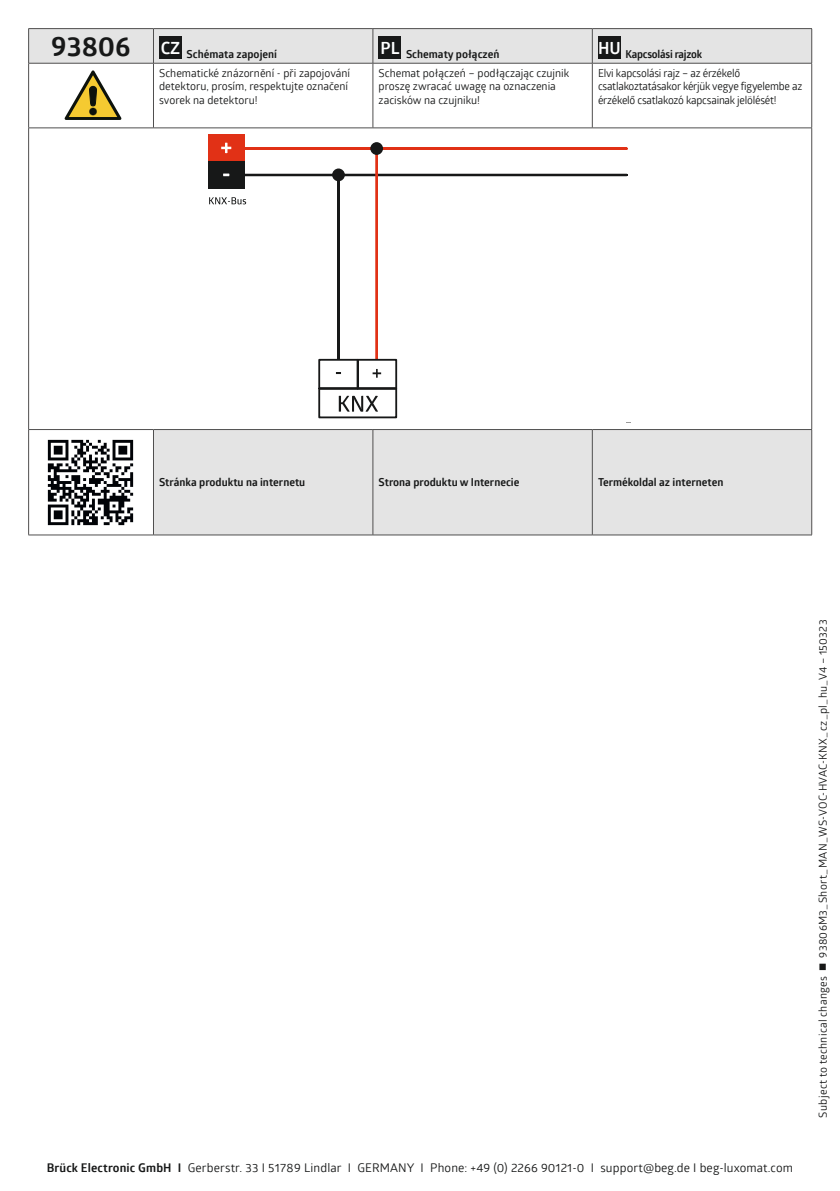
<style>
.page{position:relative;width:840px;height:1191px;background:#fff}
.page>*{position:absolute;margin:0;border:0;box-sizing:border-box;transform-origin:0 0}
.t1{font:12px "Glober";letter-spacing:.01em;color:#171818}
.t2{font:11px/13.2px "Glober";color:#171818}
.t3{font:700 11px "Glober";color:#171818}
.t4{font:11px/13.2px "Glober";letter-spacing:-.02em;color:#171818}
.t5{font:11px "Glober";letter-spacing:.03em;color:#171818}
.t6{font:700 11px "Glober";letter-spacing:-.02em;color:#171818}
.s1{font-size:28px}
.s2{font-weight:700}
</style>
<div class="page">
<svg style="left:29px;top:29px;width:781px;height:505px"></svg>
<hr style="left:28px;top:28px;width:125px;height:1px;background:#504f4f">
<hr style="left:28px;top:29px;width:1px;height:34px;background:#504f4f">
<hr style="left:153px;top:28px;width:219px;height:1px;background:#504f4f">
<hr style="left:153px;top:29px;width:1px;height:34px;background:#504f4f">
<hr style="left:372px;top:28px;width:220px;height:1px;background:#504f4f">
<hr style="left:372px;top:29px;width:1px;height:34px;background:#504f4f">
<hr style="left:592px;top:28px;width:219px;height:1px;background:#504f4f">
<hr style="left:591px;top:29px;width:1px;height:34px;background:#504f4f">
<hr style="left:810px;top:29px;width:1px;height:34px;background:#504f4f">
<hr style="left:28px;top:63px;width:125px;height:1px;background:#504f4f">
<hr style="left:28px;top:63px;width:1px;height:65px;background:#504f4f">
<hr style="left:153px;top:63px;width:219px;height:1px;background:#504f4f">
<hr style="left:153px;top:63px;width:1px;height:65px;background:#504f4f">
<hr style="left:372px;top:63px;width:220px;height:1px;background:#504f4f">
<hr style="left:372px;top:63px;width:1px;height:65px;background:#504f4f">
<hr style="left:592px;top:63px;width:219px;height:1px;background:#504f4f">
<hr style="left:591px;top:63px;width:1px;height:65px;background:#504f4f">
<hr style="left:810px;top:63px;width:1px;height:65px;background:#504f4f">
<hr style="left:28px;top:127px;width:125px;height:1px;background:#504f4f">
<hr style="left:28px;top:128px;width:1px;height:301px;background:#504f4f">
<hr style="left:153px;top:127px;width:219px;height:1px;background:#504f4f">
<hr style="left:372px;top:127px;width:220px;height:1px;background:#504f4f">
<hr style="left:592px;top:127px;width:219px;height:1px;background:#504f4f">
<hr style="left:810px;top:128px;width:1px;height:301px;background:#504f4f">
<hr style="left:28px;top:429px;width:125px;height:1px;background:#504f4f">
<hr style="left:28px;top:430px;width:1px;height:105px;background:#504f4f">
<hr style="left:153px;top:429px;width:219px;height:1px;background:#504f4f">
<hr style="left:153px;top:430px;width:1px;height:105px;background:#504f4f">
<hr style="left:372px;top:429px;width:220px;height:1px;background:#504f4f">
<hr style="left:372px;top:430px;width:1px;height:105px;background:#504f4f">
<hr style="left:592px;top:429px;width:219px;height:1px;background:#504f4f">
<hr style="left:591px;top:430px;width:1px;height:105px;background:#504f4f">
<hr style="left:810px;top:430px;width:1px;height:105px;background:#504f4f">
<hr style="left:28px;top:534px;width:125px;height:1px;background:#504f4f">
<hr style="left:153px;top:534px;width:219px;height:1px;background:#504f4f">
<hr style="left:372px;top:534px;width:220px;height:1px;background:#504f4f">
<hr style="left:592px;top:534px;width:219px;height:1px;background:#504f4f">
<div style="left:159px;top:36px;width:23px;height:23px;background:#171818"></div>
<div style="left:378px;top:36px;width:23px;height:23px;background:#171818"></div>
<div style="left:597px;top:36px;width:23px;height:23px;background:#171818"></div>
<svg style="left:65px;top:70px;width:56px;height:50px"></svg>
<hr style="left:225px;top:147px;width:401px;height:3px;background:#e13116">
<hr style="left:225px;top:174px;width:401px;height:2px;background:#171818">
<hr style="left:337px;top:176px;width:2px;height:200px;background:#171818">
<div style="left:332px;top:168px;width:13px;height:13px;background:#171818;border-radius:50%"></div>
<hr style="left:375px;top:149px;width:2px;height:227px;background:#e13116">
<div style="left:319px;top:360px;width:77px;height:57px;background:#fff"></div>
<div style="left:318px;top:359px;width:79px;height:59px;border:2px solid #171818"></div>
<hr style="left:319px;top:387px;width:77px;height:2px;background:#171818">
<svg style="left:338px;top:396px;width:40px;height:16px"></svg>
<hr style="left:356px;top:360px;width:2px;height:28px;background:#171818">
<svg style="left:372px;top:369px;width:9px;height:9px"></svg>
<div style="left:208px;top:135px;width:36px;height:27px;background:#e13116"></div>
<svg style="left:221px;top:143px;width:10px;height:10px"></svg>
<div style="left:208px;top:162px;width:36px;height:27px;background:#171818"></div>
<svg style="left:223px;top:173px;width:6px;height:3px"></svg>
<svg style="left:209px;top:197px;width:37px;height:7px"></svg>
<div style="left:370px;top:142px;width:13px;height:13px;background:#171818;border-radius:50%"></div>
<img style="left:42px;top:436px;width:96px;height:92px">
<p class="t3" style="left:51px;top:46px;width:227px"><span class="s1">93806</span> <sup>CZ</sup> Schémata zapojení</p>
<p class="t3" style="left:380px;top:46px;width:120px"><sup>PL</sup> Schematy połączeń</p>
<p class="t6" style="left:597px;top:46px;width:106px"><sup>HU</sup> Kapcsolási rajzok</p>
<p class="t2" style="left:159px;top:66px;width:192px">Schematické znázornění - při zapojování detektoru, prosím, respektujte označení svorek na detektoru!</p>
<p class="t2" style="left:378px;top:66px;width:192px">Schemat połączeń – podłączając czujnik proszę zwracać uwagę na oznaczenia zacisków na czujniku!</p>
<p class="t4" style="left:597px;top:66px;width:206px">Elvi kapcsolási rajz – az érzékelő csatlakoztatásakor kérjük vegye figyelembe az érzékelő csatlakozó kapcsainak jelölését!</p>
<p class="t3" style="left:159px;top:475px;width:148px">Stránka produktu na internetu</p>
<p class="t3" style="left:378px;top:475px;width:142px">Strona produktu w Internecie</p>
<p class="t3" style="left:597px;top:475px;width:127px">Termékoldal az interneten</p>
<p class="t1" style="left:47px;top:1159px;width:747px"><span class="s2">Brück Electronic GmbH I</span> Gerberstr. 33 I 51789 Lindlar I GERMANY I Phone: +49 (0) 2266 90121-0 I support@beg.de I beg-luxomat.com</p>
<p class="t5" style="left:814px;top:1117px;width:499px;rotate:-90deg">Subject to technical changes ■ 93806M3_Short_MAN_WS-VOC-HVAC-KNX_cz_pl_hu_V4 – 150323</p>
</div>
